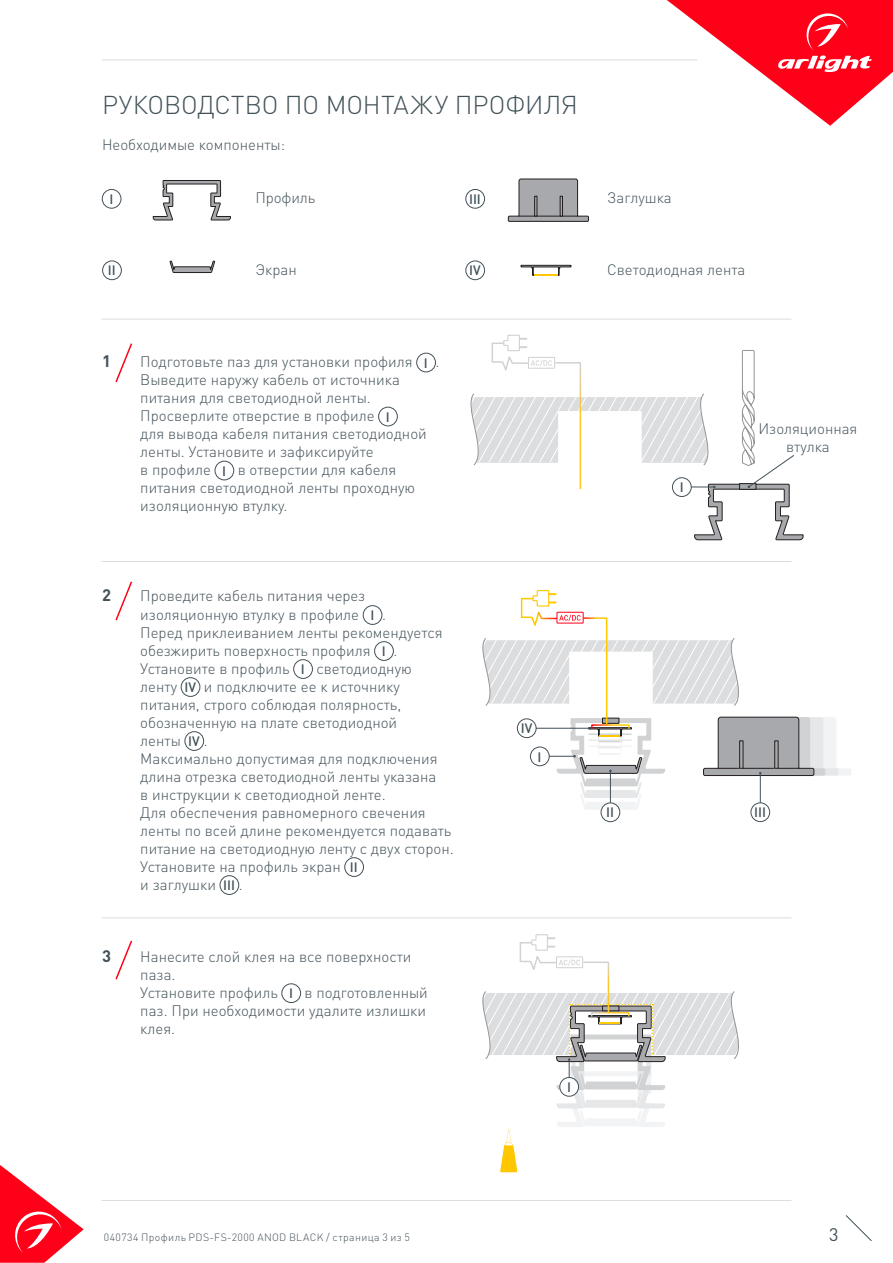
<style>
.page{position:relative;width:893px;height:1263px;background:#fff}
.page>*{position:absolute;margin:0;border:0;box-sizing:border-box;transform-origin:0 0}
.t1{font:300 25.5px "DIN Pro";letter-spacing:-.005em;color:#425159}
.t2{font:18px "DIN Pro";color:#425159}
.t3{font:700 16.5px "DIN Pro";color:#425159}
.t4{font:300 15px/18px "DIN Pro";color:#425159}
.t5{font:500 13.5px "DIN Pro";color:#425159}
.t6{font:300 10.5px "DIN Pro";letter-spacing:.04em;color:#425159}
</style>
<div class="page">
<svg style="left:0;top:1165px;width:84px;height:98px"></svg>
<svg style="left:845px;top:1215px;width:27px;height:26px"></svg>
<svg style="left:667px;top:0;width:226px;height:126px"></svg>
<hr style="left:102px;top:60px;width:595px;height:1px;background:#dcdddf">
<hr style="left:102px;top:319px;width:689px;height:1px;background:#dcdddf">
<hr style="left:102px;top:561px;width:689px;height:1px;background:#dcdddf">
<hr style="left:102px;top:917px;width:689px;height:1px;background:#dcdddf">
<hr style="left:102px;top:1200px;width:689px;height:1px;background:#dcdddf">
<svg style="left:521px;top:265px;width:50px;height:11px"></svg>
<div style="left:102px;top:189px;width:19px;height:19px;border:1px solid #425159;border-radius:50%"></div>
<div style="left:102px;top:261px;width:20px;height:19px;border:1px solid #425159;border-radius:50%"></div>
<div style="left:466px;top:189px;width:19px;height:19px;border:1px solid #425159;border-radius:50%"></div>
<div style="left:466px;top:261px;width:19px;height:19px;border:1px solid #425159;border-radius:50%"></div>
<div style="left:416px;top:353px;width:20px;height:19px;border:1px solid #425159;border-radius:50%"></div>
<div style="left:378px;top:407px;width:20px;height:19px;border:1px solid #425159;border-radius:50%"></div>
<div style="left:215px;top:461px;width:19px;height:19px;border:1px solid #425159;border-radius:50%"></div>
<div style="left:282px;top:984px;width:19px;height:19px;border:1px solid #425159;border-radius:50%"></div>
<div style="left:363px;top:605px;width:19px;height:20px;border:1px solid #425159;border-radius:50%"></div>
<div style="left:374px;top:641px;width:20px;height:20px;border:1px solid #425159;border-radius:50%"></div>
<div style="left:293px;top:659px;width:20px;height:20px;border:1px solid #425159;border-radius:50%"></div>
<div style="left:181px;top:677px;width:19px;height:20px;border:1px solid #425159;border-radius:50%"></div>
<div style="left:185px;top:731px;width:19px;height:20px;border:1px solid #425159;border-radius:50%"></div>
<div style="left:345px;top:857px;width:19px;height:20px;border:1px solid #425159;border-radius:50%"></div>
<div style="left:220px;top:875px;width:19px;height:20px;border:1px solid #425159;border-radius:50%"></div>
<svg style="left:115px;top:343px;width:18px;height:40px"></svg>
<svg style="left:115px;top:581px;width:18px;height:40px"></svg>
<svg style="left:115px;top:940px;width:18px;height:40px"></svg>
<svg style="left:470px;top:334px;width:333px;height:207px"></svg>
<div style="left:601px;top:803px;width:19px;height:19px;border:1px solid #425159;border-radius:50%"></div>
<svg style="left:170px;top:260px;width:45px;height:13px"></svg>
<svg style="left:482px;top:934px;width:257px;height:238px"></svg>
<svg style="left:153px;top:180px;width:78px;height:41px"></svg>
<svg style="left:508px;top:179px;width:81px;height:43px"></svg>
<hr style="left:519px;top:216px;width:59px;height:1px;background:#231f20">
<div style="left:534px;top:196px;width:3px;height:20px;border:1px solid #231f20"></div>
<div style="left:560px;top:196px;width:3px;height:20px;border:1px solid #231f20"></div>
<div style="left:751px;top:803px;width:19px;height:19px;border:1px solid #425159;border-radius:50%"></div>
<svg style="left:482px;top:590px;width:369px;height:220px"></svg>
<div style="left:591px;top:1012px;width:39px;height:5px;border:2px solid #fff"></div>
<p class="t1" style="left:102px;top:87px;width:477px">РУКОВОДСТВО ПО МОНТАЖУ ПРОФИЛЯ</p>
<p class="t4" style="left:102px;top:134px;width:185px">Необходимые компоненты:</p>
<p class="t5" style="left:109px;top:190px;width:5px">I</p>
<p class="t4" style="left:256px;top:188px;width:61px">Профиль</p>
<p class="t5" style="left:469px;top:190px;width:13px">III</p>
<p class="t4" style="left:607px;top:188px;width:66px">Заглушка</p>
<p class="t5" style="left:108px;top:261px;width:9px">II</p>
<p class="t4" style="left:256px;top:260px;width:43px">Экран</p>
<p class="t4" style="left:607px;top:260px;width:140px">Cветодиодная лента</p>
<p class="t5" style="left:469px;top:261px;width:13px">IV</p>
<p class="t3" style="left:102px;top:350px;width:10px">1</p>
<p class="t4" style="left:140px;top:352px;width:274px">Подготовьте паз для установки профиля</p>
<p class="t5" style="left:424px;top:354px;width:5px">I</p>
<p class="t4" style="left:436px;top:352px;width:5px">.</p>
<p class="t4" style="left:140px;top:370px;width:261px">Выведите наружу кабель от источника питания для светодиодной ленты.<br>Просверлите отверстие в профиле</p>
<p class="t5" style="left:386px;top:408px;width:5px">I</p>
<p class="t4" style="left:140px;top:424px;width:288px">для вывода кабеля питания светодиодной ленты. Установите и зафиксируйте<br>в профиле</p>
<p class="t4" style="left:140px;top:460px;width:276px;text-indent:97px">в отверстии для кабеля питания светодиодной ленты проходную изоляционную втулку.</p>
<p class="t5" style="left:222px;top:462px;width:5px">I</p>
<p class="t3" style="left:102px;top:584px;width:10px">2</p>
<p class="t4" style="left:140px;top:586px;width:226px">Проведите кабель питания через изоляционную втулку в профиле</p>
<p class="t5" style="left:370px;top:606px;width:5px">I</p>
<p class="t4" style="left:140px;top:604px;width:304px;text-indent:242px">.<br>Перед приклеиванием ленты рекомендуется обезжирить поверхность профиля</p>
<p class="t5" style="left:382px;top:642px;width:5px">I</p>
<p class="t4" style="left:394px;top:640px;width:5px">.</p>
<p class="t4" style="left:140px;top:658px;width:151px">Установите в профиль</p>
<p class="t5" style="left:301px;top:660px;width:5px">I</p>
<p class="t4" style="left:316px;top:658px;width:97px">светодиодную</p>
<p class="t4" style="left:140px;top:676px;width:38px">ленту</p>
<p class="t5" style="left:185px;top:678px;width:13px">IV</p>
<p class="t4" style="left:140px;top:676px;width:262px;text-indent:64px">и подключите ее к источнику питания, строго соблюдая полярность, обозначенную на плате светодиодной ленты</p>
<p class="t5" style="left:188px;top:732px;width:13px">IV</p>
<p class="t4" style="left:140px;top:730px;width:315px;text-indent:64px">.<br>Максимально допустимая для подключения длина отрезка светодиодной ленты указана<br>в инструкции к светодиодной ленте.<br>Для обеспечения равномерного свечения ленты по всей длине рекомендуется подавать питание на светодиодную ленту с двух сторон.<br>Установите на профиль экран</p>
<p class="t5" style="left:350px;top:858px;width:9px">II</p>
<p class="t4" style="left:140px;top:874px;width:77px">и заглушки</p>
<p class="t5" style="left:223px;top:876px;width:13px">III</p>
<p class="t4" style="left:239px;top:874px;width:5px">.</p>
<p class="t3" style="left:102px;top:944px;width:10px">3</p>
<p class="t4" style="left:140px;top:947px;width:273px">Нанесите слой клея на все поверхности паза.<br>Установите профиль</p>
<p class="t4" style="left:140px;top:983px;width:289px;text-align:justify;text-indent:164px">в подготовленный паз. При необходимости удалите излишки клея.</p>
<p class="t5" style="left:289px;top:984px;width:5px">I</p>
<p class="t5" style="left:680px;top:478px;width:5px">I</p>
<p class="t5" style="left:521px;top:719px;width:13px">IV</p>
<p class="t5" style="left:538px;top:747px;width:5px">I</p>
<p class="t5" style="left:606px;top:803px;width:9px">II</p>
<p class="t5" style="left:567px;top:1078px;width:5px">I</p>
<p class="t4" style="left:758px;top:419px;width:101px">Изоляционная</p>
<p class="t4" style="left:786px;top:437px;width:45px">втулка</p>
<p class="t5" style="left:754px;top:803px;width:13px">III</p>
<p class="t6" style="left:104px;top:1230px;width:308px">040734 Профиль PDS-FS-2000 ANOD BLACK / страница 3 из 5</p>
<p class="t2" style="left:829px;top:1222px;width:11px">3</p>
</div>
